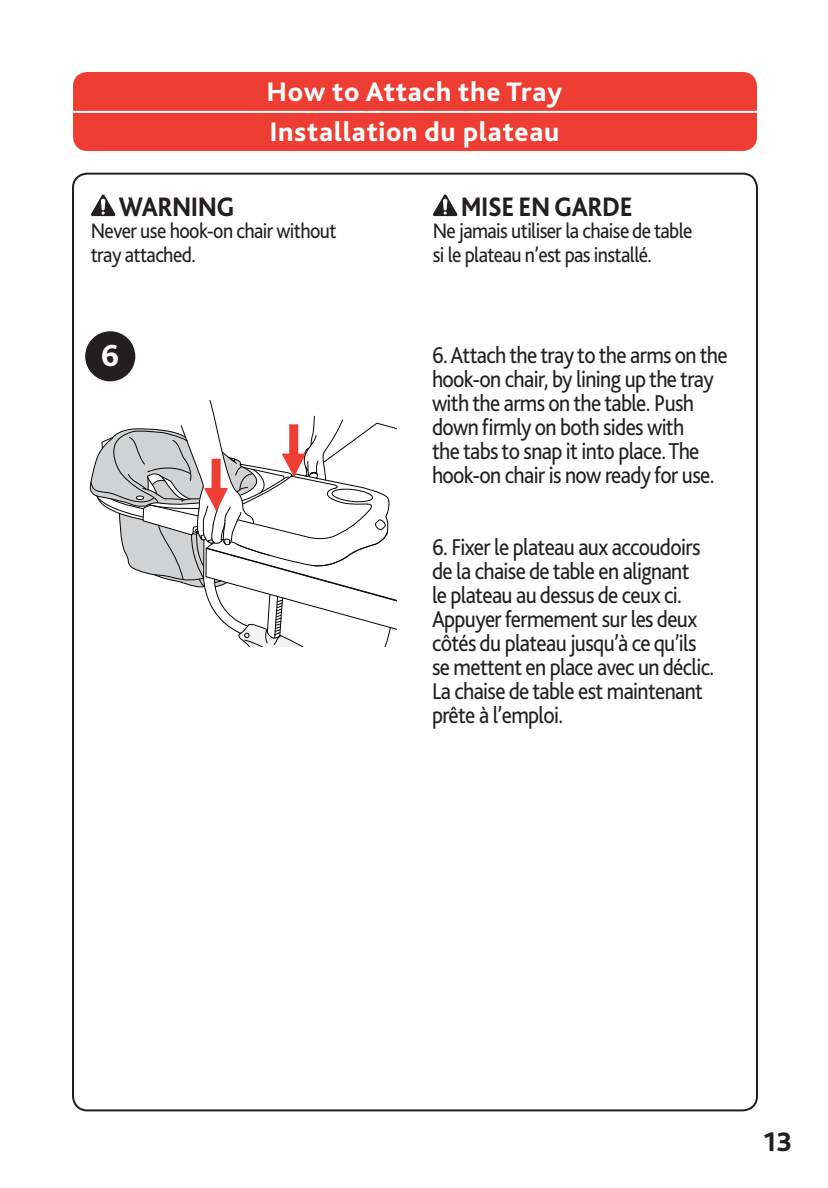
<style>
.page{position:relative;width:828px;height:1188px;background:#fff}
.page>*{position:absolute;margin:0;border:0;box-sizing:border-box;transform-origin:0 0}
.t1{font:800 32px "Bliss 2";color:#fff}
.t2{font:800 28px/40px "Bliss 2";letter-spacing:.025em;color:#fff}
.t3{font:800 28px "Bliss 2";letter-spacing:-.02em;color:#231f20;scale:.9 1}
.t4{font:800 28px "Bliss 2";letter-spacing:-.02em;color:#231f20}
.t5{font:24px/24px "Bliss 2";letter-spacing:-.03em;color:#231f20;scale:.9 1}
.t6{font:22px/24px "Bliss 2";letter-spacing:-.03em;color:#231f20;scale:.9 1}
</style>
<div class="page">
<div style="left:73px;top:72px;width:684px;height:79px;background:#ee3e34;border-radius:14px"></div>
<hr style="left:64px;top:111px;width:728px;height:2px;background:#fff">
<div style="left:85px;top:331px;width:50px;height:50px;background:#231f20;border-radius:50%"></div>
<svg style="left:91px;top:195px;width:24px;height:21px"></svg>
<svg style="left:433px;top:195px;width:24px;height:21px"></svg>
<svg style="left:90px;top:400px;width:306px;height:247px"></svg>
<p class="t2" style="left:266px;top:71px;width:297px">How to Attach the Tray<br>Installation du plateau</p>
<p class="t3" style="left:119px;top:189px;width:130px">WARNING</p>
<p class="t6" style="left:91px;top:218px;width:275px">Never use hook-on chair without tray attached.</p>
<p class="t3" style="left:461px;top:189px;width:192px">MISE EN GARDE</p>
<p class="t6" style="left:433px;top:218px;width:290px">Ne jamais utiliser la chaise de table si le plateau n’est pas installé.</p>
<h1 class="t1" style="left:101px;top:335px;width:20px">6</h1>
<p class="t5" style="left:432px;top:342px;width:330px">6. Attach the tray to the arms on the hook-on chair, by lining up the tray with the arms on the table. Push down firmly on both sides with<br>the tabs to snap it into place. The hook-on chair is now ready for use.</p>
<p class="t5" style="left:432px;top:534px;width:315px">6. Fixer le plateau aux accoudoirs de la chaise de table en alignant<br>le plateau au dessus de ceux ci.<br>Appuyer fermement sur les deux côtés du plateau jusqu’à ce qu’ils se mettent en place avec un déclic.<br>La chaise de table est maintenant prête à l’emploi.</p>
<p class="t4" style="left:764px;top:1124px;width:30px">13</p>
</div>
